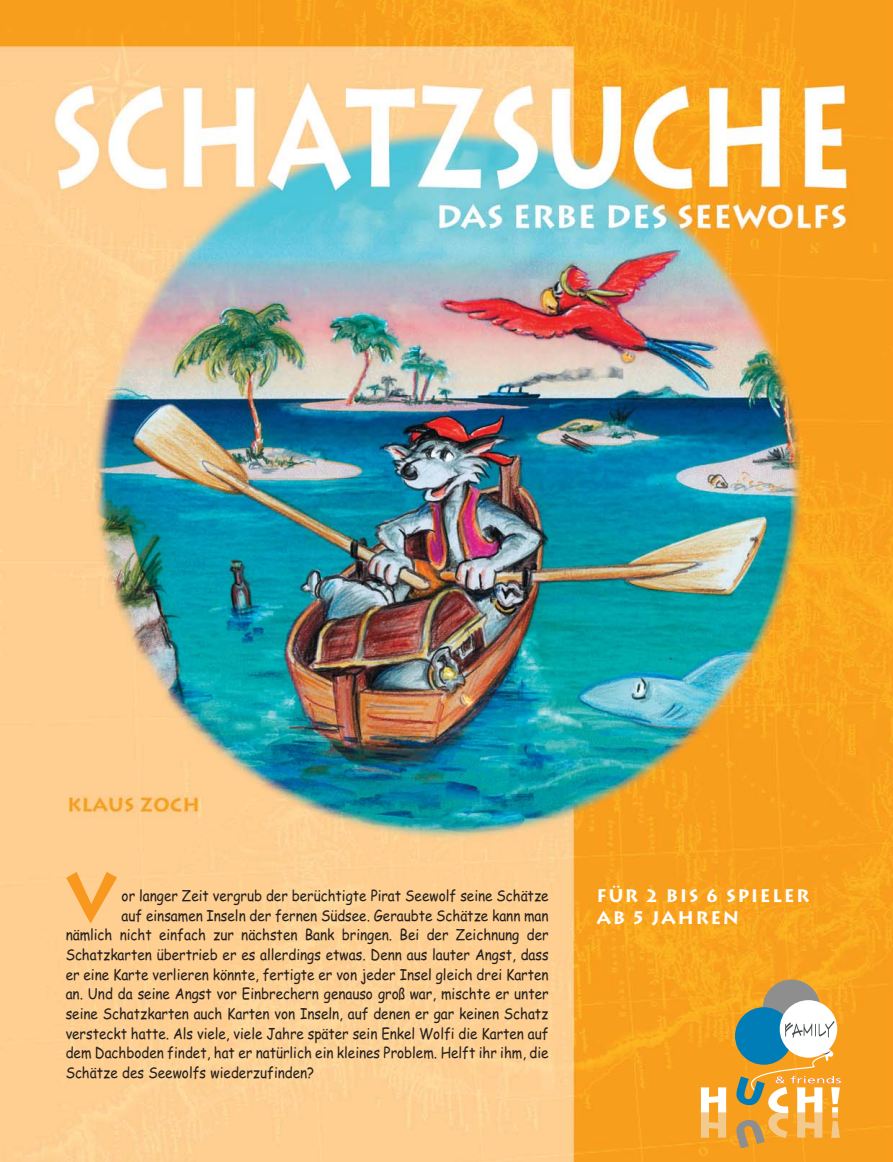
<style>
.page{position:relative;width:893px;height:1162px;background:#fff}
.page>*{position:absolute;margin:0;border:0;box-sizing:border-box;transform-origin:0 0}
.t1{font:700 67.2px "Lithos";color:#f8981f}
.t2{font:700 18px/21.6px "Lithos";letter-spacing:.08em;color:#fff}
.t3{font:15px "Comic Sans MS";color:#231f20;scale:.9 1}
</style>
<div class="page">
<img style="left:0;top:0;width:892px;height:1161px">
<div style="left:762px;top:979px;width:58px;height:57px;background:#8e8e8e;border-radius:50%"></div>
<svg style="left:700px;top:1087px;width:26px;height:50px"></svg>
<div style="left:735px;top:1007px;width:57px;height:57px;background:#007cb6;border-radius:50%"></div>
<div style="left:779px;top:1000px;width:58px;height:57px;background:#fff;border-radius:50%"></div>
<svg style="left:785px;top:1021px;width:49px;height:16px"></svg>
<svg style="left:736px;top:1047px;width:104px;height:100px"></svg>
<h1 class="t1" style="left:66px;top:858px;width:52px">V</h1>
<p class="t3" style="left:122px;top:889px;width:476px">or langer Zeit vergrub der berüchtigte Pirat Seewolf seine Schätze</p>
<p class="t3" style="left:122px;top:909px;width:476px">auf einsamen Inseln der fernen Südsee. Geraubte Schätze kann man</p>
<p class="t3" style="left:66px;top:928px;width:538px">nämlich nicht einfach zur nächsten Bank bringen. Bei der Zeichnung der</p>
<p class="t3" style="left:66px;top:948px;width:538px">Schatzkarten übertrieb er es allerdings etwas. Denn aus lauter Angst, dass</p>
<p class="t3" style="left:66px;top:967px;width:538px">er eine Karte verlieren könnte, fertigte er von jeder Insel gleich drei Karten</p>
<p class="t3" style="left:66px;top:987px;width:538px">an. Und da seine Angst vor Einbrechern genauso groß war, mischte er unter</p>
<p class="t3" style="left:66px;top:1007px;width:538px">seine Schatzkarten auch Karten von Inseln, auf denen er gar keinen Schatz</p>
<p class="t3" style="left:66px;top:1026px;width:538px">versteckt hatte. Als viele, viele Jahre später sein Enkel Wolfi die Karten auf</p>
<p class="t3" style="left:66px;top:1046px;width:538px">dem Dachboden findet, hat er natürlich ein kleines Problem. Helft ihr ihm, die</p>
<p class="t3" style="left:66px;top:1066px;width:278px">Schätze des Seewolfs wiederzufinden?</p>
<p class="t2" style="left:596px;top:885px;width:214px">FÜR 2 BIS 6 SPIELER<br>AB 5 JAHREN</p>
</div>
